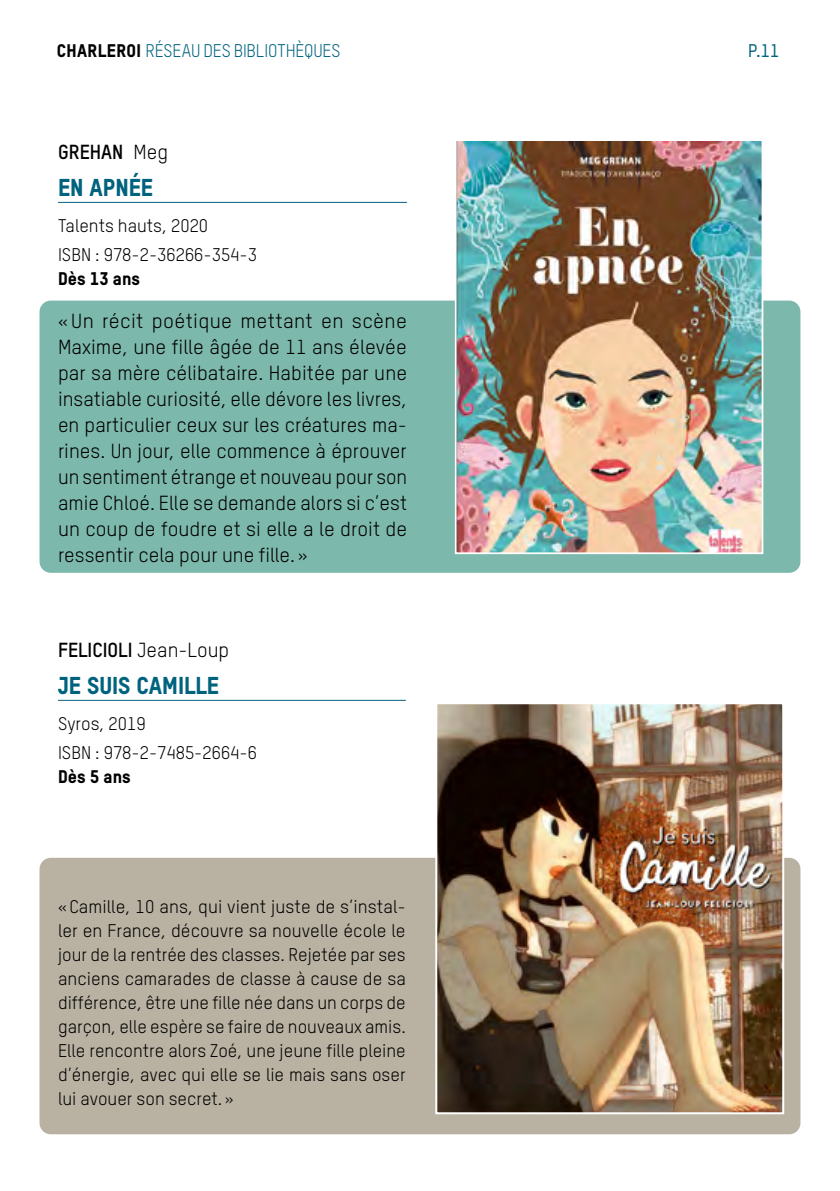
<style>
.page{position:relative;width:840px;height:1191px;background:#fff}
.page>*{position:absolute;margin:0;border:0;box-sizing:border-box;transform-origin:0 0}
.t1{font:800 24px "TSTAR";color:#00637e}
.t2{font:20px/26px "TSTAR";color:#000;text-align:justify}
.t3{font:700 20px "TSTAR";color:#000}
.t4{font:18px/24px "TSTAR";color:#000}
.t5{font:18px "TSTAR";letter-spacing:-.005em;color:#00637e}
.t6{font:800 18px "TSTAR";color:#000}
.t7{font:500 18px "TSTAR";color:#00637e}
.s1{font-weight:800;color:#000}
.s2{font-weight:400}
</style>
<div class="page">
<div style="left:39px;top:857px;width:761px;height:277px;background:#b9b2a2;border-radius:11px"></div>
<div style="left:39px;top:300px;width:761px;height:273px;background:#7cb8ab;border-radius:11px"></div>
<hr style="left:58px;top:202px;width:349px;height:1px;background:#00637e">
<img style="left:457px;top:141px;width:303px;height:410px">
<div style="left:454px;top:138px;width:309px;height:416px;border:2px solid #fff"></div>
<img style="left:438px;top:705px;width:342px;height:406px">
<div style="left:435px;top:702px;width:348px;height:412px;border:2px solid #fff"></div>
<hr style="left:58px;top:700px;width:347px;height:1px;background:#00637e">
<p class="t5" style="left:57px;top:40px;width:285px"><span class="s1">CHARLEROI</span> RÉSEAU DES BIBLIOTHÈQUES</p>
<p class="t7" style="left:747px;top:40px;width:33px">P.11</p>
<p class="t3" style="left:58px;top:140px;width:111px">GREHAN <span class="s2">Meg</span></p>
<h1 class="t1" style="left:58px;top:173px;width:96px">EN APNÉE</h1>
<p class="t4" style="left:58px;top:210px;width:200px;line-height:29.6px">Talents hauts, 2020<br>ISBN : 978-2-36266-354-3</p>
<p class="t6" style="left:58px;top:268px;width:83px">Dès 13 ans</p>
<p class="t2" style="left:58px;top:308px;width:350px">« Un récit poétique mettant en scène Maxime, une fille âgée de 11 ans élevée par sa mère célibataire. Habitée par une insatiable curiosité, elle dévore les livres, en particulier ceux sur les créatures ma&shy;rines. Un jour, elle commence à éprouver un sentiment étrange et nouveau pour son amie Chloé. Elle se demande alors si c’est un coup de foudre et si elle a le droit de ressentir cela pour une fille. »</p>
<p class="t3" style="left:58px;top:637px;width:173px">FELICIOLI <span class="s2">Jean-Loup</span></p>
<h1 class="t1" style="left:58px;top:671px;width:162px">JE SUIS CAMILLE</h1>
<p class="t4" style="left:58px;top:708px;width:200px;line-height:29.6px">Syros, 2019<br>ISBN : 978-2-7485-2664-6</p>
<p class="t6" style="left:58px;top:765px;width:74px">Dès 5 ans</p>
<p class="t4" style="left:58px;top:894px;width:349px;text-align:justify">«Camille, 10 ans, qui vient juste de s’instal&shy;ler en France, découvre sa nouvelle école le jour de la rentrée des classes. Rejetée par ses anciens camarades de classe à cause de sa différence, être une fille née dans un corps de garçon, elle espère se faire de nouveaux amis.<br>Elle rencontre alors Zoé, une jeune fille pleine d’énergie, avec qui elle se lie mais sans oser lui avouer son secret. »</p>
</div>
